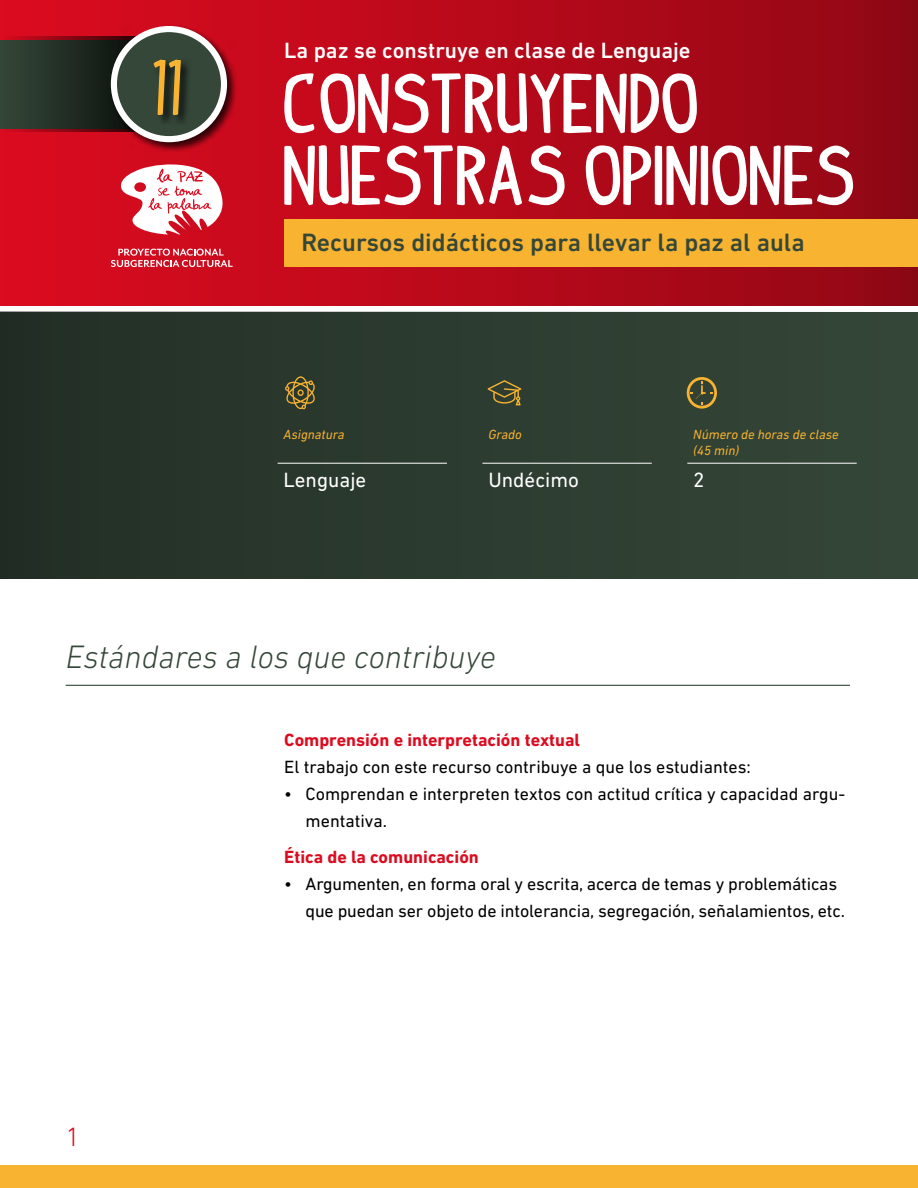
<style>
.page{position:relative;width:918px;height:1188px;background:#fff}
.page>*{position:absolute;margin:0;border:0;box-sizing:border-box;transform-origin:0 0}
.t1{font:700 64.5px/72px "indypimp";color:#fff}
.t2{font:700 60px "indypimp";color:#f8b330}
.t0{font:italic 300 33px "DIN Next LT Pro";color:#354739}
.t2-2{font:300 27px "DIN Next LT Pro";color:#dc0c20}
.t3{font:500 25.5px "DIN Next LT Pro";color:#354739}
.t4{font:500 22.5px "DIN Next LT Pro";color:#fff}
.t5{font:21px "DIN Next LT Pro";color:#fff}
.P1{font:18px/27px "DIN Next LT Pro";letter-spacing:-.01em;color:#000}
.t2-3{font:700 18px "DIN Next LT Pro";color:#dc0c20}
.t6{font:italic 13.5px/16.2px "DIN Next LT Pro";color:#f8b330}
</style>
<div class="page">
<div style="left:0;top:0;width:918px;height:305px;background:linear-gradient(to right,#df0c20,#920715)"></div>
<div style="left:0;top:312px;width:918px;height:266px;background:#2c3b30"></div>
<svg style="left:0;top:36px;width:110px;height:96px;background:#2d2e26"></svg>
<hr style="left:278px;top:463px;width:169px;height:1px;background:#fff">
<hr style="left:482px;top:463px;width:170px;height:1px;background:#fff">
<hr style="left:687px;top:463px;width:170px;height:1px;background:#fff">
<div style="left:110px;top:25px;width:128px;height:128px;background:#000;opacity:.75"></div>
<div style="left:114px;top:29px;width:110px;height:110px;background:#354739;border-radius:50%"></div>
<div style="left:111px;top:26px;width:116px;height:116px;border:6px solid #fff;border-radius:50%"></div>
<div style="left:284px;top:219px;width:634px;height:48px;background:#f8b330"></div>
<svg style="left:488px;top:380px;width:33px;height:25px"></svg>
<svg style="left:285px;top:376px;width:30px;height:33px"></svg>
<svg style="left:687px;top:377px;width:30px;height:32px"></svg>
<hr style="left:66px;top:685px;width:784px;height:1px;background:#354739">
<div style="left:0;top:1165px;width:918px;height:23px;background:#f8b330"></div>
<svg style="left:111px;top:249px;width:122px;height:18px;background:#dd5260"></svg>
<svg style="left:120px;top:161px;width:105px;height:73px"></svg>
<div style="left:153px;top:58px;width:39px;height:68px;background:#000;opacity:.75"></div>
<p class="t2" style="left:154px;top:59px;width:32px">11</p>
<p class="t4" style="left:284px;top:37px;width:408px">La paz se construye en clase de Lenguaje</p>
<p class="t1" style="left:284px;top:70px;width:573px">CONSTRUYENDO<br>NUESTRAS OPINIONES</p>
<p class="t3" style="left:301px;top:227px;width:505px">Recursos didácticos para llevar la paz al aula</p>
<p class="t6" style="left:284px;top:426px;width:62px">Asignatura</p>
<p class="t5" style="left:284px;top:468px;width:84px">Lenguaje</p>
<p class="t6" style="left:488px;top:426px;width:35px">Grado</p>
<p class="t5" style="left:488px;top:468px;width:92px">Undécimo</p>
<p class="t6" style="left:693px;top:426px;width:147px">Número de horas de clase (45 min)</p>
<p class="t5" style="left:693px;top:468px;width:13px">2</p>
<p class="t0" style="left:66px;top:638px;width:432px">Estándares a los que contribuye</p>
<p class="t2-2" style="left:66px;top:1121px;width:16px">1</p>
<p class="t2-3" style="left:284px;top:730px;width:297px">Comprensión e interpretación textual</p>
<p class="P1" style="left:284px;top:753px;width:468px">El trabajo con este recurso contribuye a que los estudiantes:</p>
<p class="P1" style="left:306px;top:780px;width:541px;text-indent:-21px">• Comprendan e interpreten textos con actitud crítica y capacidad argu&shy;mentativa.</p>
<p class="t2-3" style="left:284px;top:846px;width:196px">Ética de la comunicación</p>
<p class="P1" style="left:306px;top:870px;width:541px;text-indent:-21px">• Argumenten, en forma oral y escrita, acerca de temas y problemáticas que puedan ser objeto de intolerancia, segregación, señalamientos, etc.</p>
</div>
